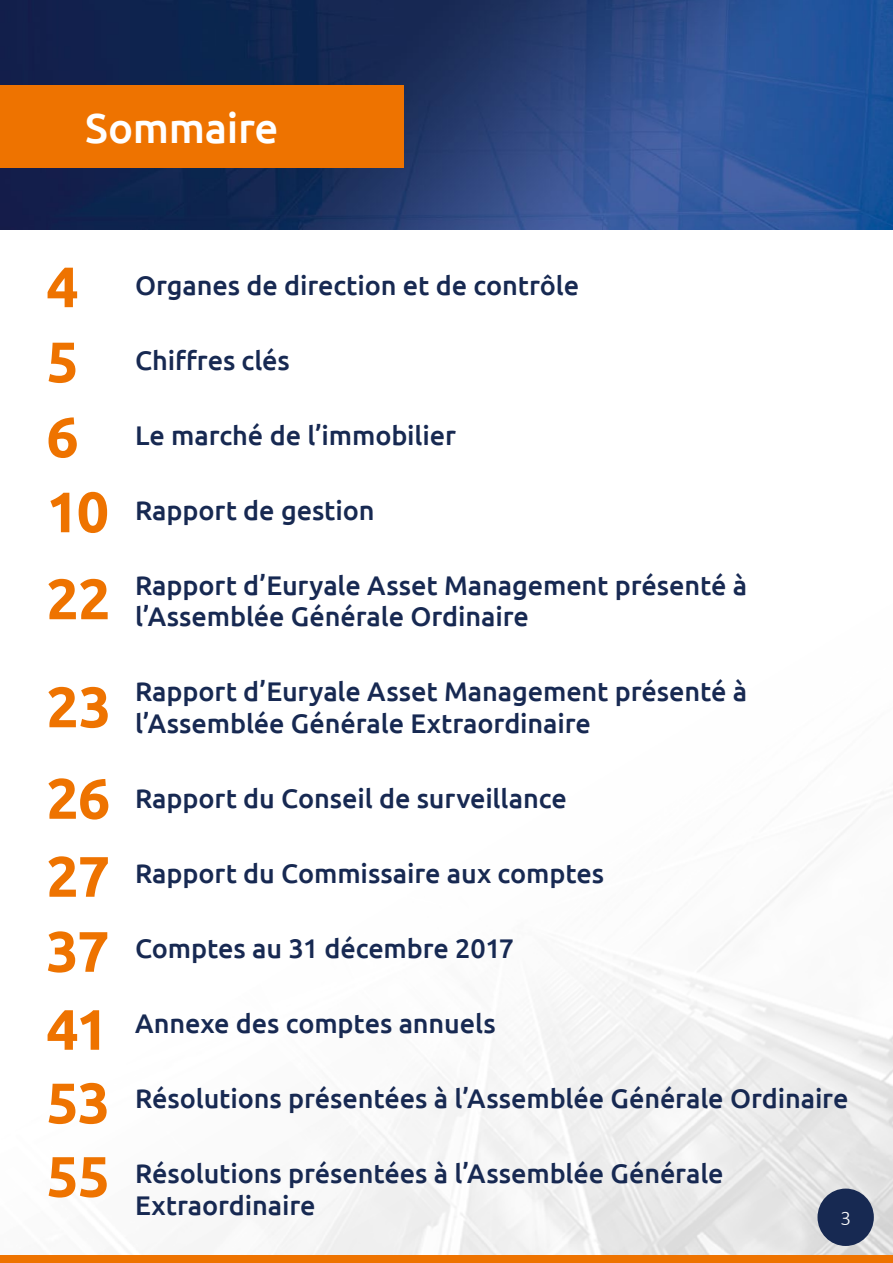
<style>
.page{position:relative;width:893px;height:1263px;background:#fff}
.page>*{position:absolute;margin:0;border:0;box-sizing:border-box;transform-origin:0 0}
.t1{font:700 57px/75.6px "Ubuntu";letter-spacing:-.02em;color:#ee7300}
.t2{font:500 42px "Ubuntu";letter-spacing:-.01em;color:#fff}
.t3{font:500 27px/31.5px "Ubuntu";letter-spacing:-.005em;color:#172952}
.t4{font:300 21px "Calibri";color:#fff}
</style>
<div class="page">
<div style="left:0;top:1255px;width:893px;height:8px;background:#ee7300"></div>
<div style="left:817px;top:1188px;width:57px;height:58px;background:#172952;border-radius:50%"></div>
<img style="left:0;top:0;width:893px;height:229px">
<div style="left:0;top:85px;width:404px;height:83px;background:#ee7300"></div>
<h2 class="t2" style="left:85px;top:101px;width:195px">Sommaire</h2>
<h1 class="t1" style="left:46px;top:249px;width:64px;line-height:75px">4<br>5<br>6<br>10</h1>
<h1 class="t1" style="left:46px;top:544px;width:66px;line-height:108px">22<br>23</h1>
<h1 class="t1" style="left:46px;top:760px;width:65px;text-align:justify">26<br>27<br>37<br>41<br>53<br>55</h1>
<p class="t3" style="left:135px;top:269px;width:446px">Organes de direction et de contrôle</p>
<p class="t3" style="left:135px;top:344px;width:156px">Chiffres clés</p>
<p class="t3" style="left:135px;top:419px;width:322px">Le marché de l’immobilier</p>
<p class="t3" style="left:135px;top:494px;width:241px">Rapport de gestion</p>
<p class="t3" style="left:135px;top:569px;width:614px">Rapport d’Euryale Asset Management présenté à l’Assemblée Générale Ordinaire</p>
<p class="t3" style="left:135px;top:675px;width:614px">Rapport d’Euryale Asset Management présenté à l’Assemblée Générale Extraordinaire</p>
<p class="t3" style="left:135px;top:782px;width:433px">Rapport du Conseil de surveillance</p>
<p class="t3" style="left:135px;top:857px;width:471px">Rapport du Commissaire aux comptes</p>
<p class="t3" style="left:135px;top:932px;width:380px">Comptes au 31 décembre 2017</p>
<p class="t3" style="left:135px;top:1007px;width:362px">Annexe des comptes annuels</p>
<p class="t3" style="left:135px;top:1082px;width:715px">Résolutions présentées à l’Assemblée Générale Ordinaire</p>
<p class="t3" style="left:135px;top:1157px;width:590px">Résolutions présentées à l’Assemblée Générale<br>Extraordinaire</p>
<p class="t4" style="left:840px;top:1204px;width:12px">3</p>
</div>
